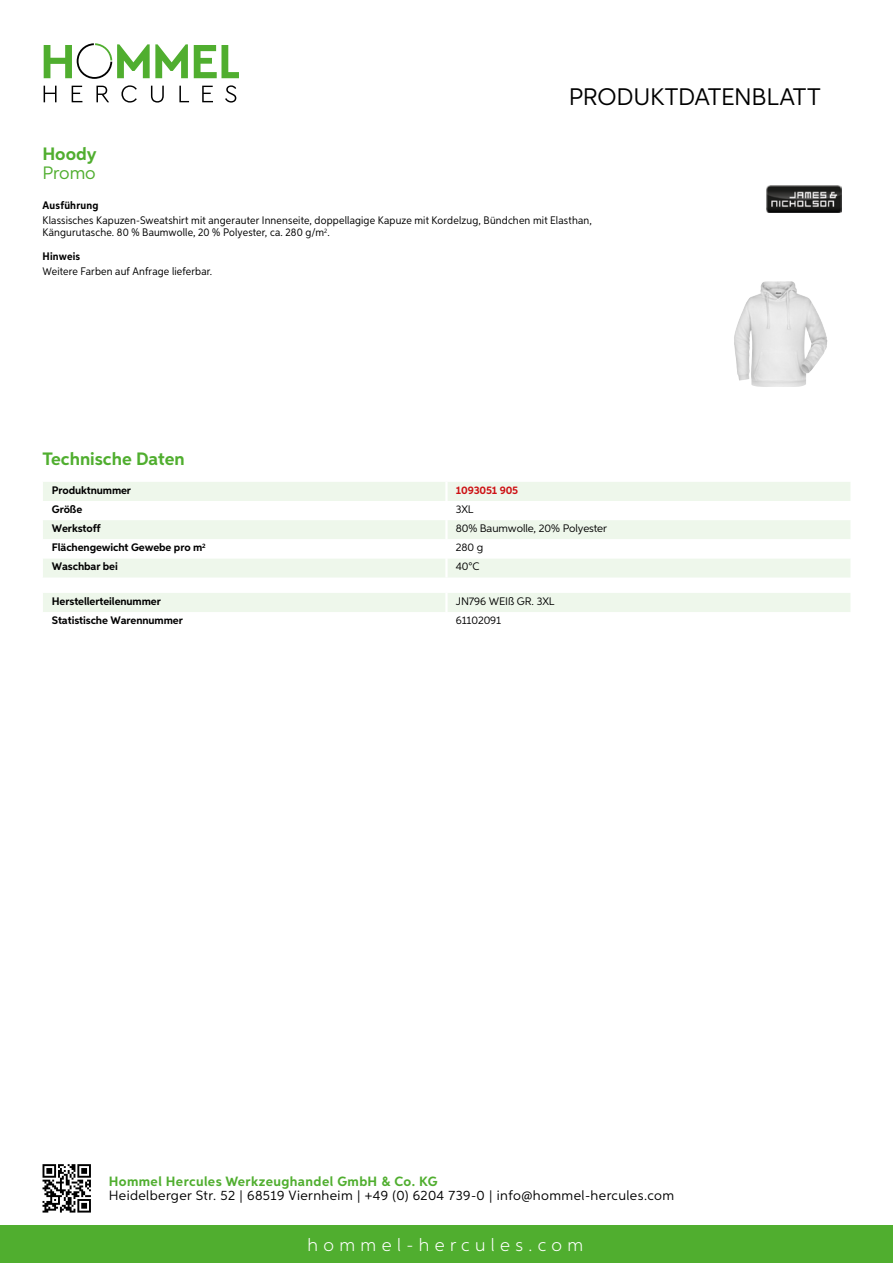
<style>
.page{position:relative;width:893px;height:1263px;background:#fff}
.page>*{position:absolute;margin:0;border:0;box-sizing:border-box;transform-origin:0 0}
.t1{font:24px "Aspira";letter-spacing:-.01em;color:#000}
.t2{font:700 18px "Aspira";color:#50ae2f}
.t3{font:300 18px "Aspira";letter-spacing:.3em;color:#fff}
.t4{font:18px "Aspira";color:#50ae2f}
.t5{font:13.5px "Aspira";letter-spacing:.03em;color:#000}
.t6{font:700 13.5px "Aspira";letter-spacing:.03em;color:#50ae2f}
.t7{font:10.95px/12px "Aspira Nar";letter-spacing:.015em;color:#000}
.t8{font:700 10.95px "Aspira";letter-spacing:-.01em;color:#000}
.t9{font:10.95px "Aspira";letter-spacing:-.01em;color:#000}
.t10{font:700 10.95px "Aspira Nar";letter-spacing:.02em;color:#000}
.t11{font:700 10.95px "Aspira";letter-spacing:-.01em;color:#cd1013}
</style>
<div class="page">
<div style="left:0;top:1226px;width:893px;height:37px;background:#50ae2f"></div>
<svg style="left:43px;top:1164px;width:48px;height:48px"></svg>
<svg style="left:194px;top:45px;width:45px;height:33px"></svg>
<svg style="left:44px;top:43px;width:144px;height:36px"></svg>
<svg style="left:44px;top:86px;width:13px;height:16px"></svg>
<svg style="left:72px;top:86px;width:10px;height:16px"></svg>
<svg style="left:96px;top:86px;width:13px;height:16px"></svg>
<svg style="left:121px;top:85px;width:16px;height:18px"></svg>
<svg style="left:151px;top:86px;width:13px;height:17px"></svg>
<svg style="left:179px;top:86px;width:10px;height:16px"></svg>
<svg style="left:202px;top:86px;width:11px;height:16px"></svg>
<svg style="left:225px;top:85px;width:11px;height:18px"></svg>
<div style="left:43px;top:482px;width:807px;height:95px;background:#eef7eb"></div>
<svg style="left:43px;top:501px;width:807px;height:57px"></svg>
<hr style="left:445px;top:482px;width:3px;height:19px;background:#fff">
<hr style="left:445px;top:501px;width:3px;height:19px;background:#fff">
<hr style="left:445px;top:520px;width:3px;height:19px;background:#fff">
<hr style="left:445px;top:539px;width:3px;height:19px;background:#fff">
<hr style="left:445px;top:558px;width:3px;height:19px;background:#fff">
<div style="left:43px;top:593px;width:807px;height:19px;background:#eef7eb"></div>
<img style="left:734px;top:281px;width:53px;height:99px">
<img style="left:766px;top:185px;width:76px;height:27px">
<h1 class="t1" style="left:569px;top:82px;width:253px">Produktdatenblatt</h1>
<h2 class="t2" style="left:43px;top:142px;width:56px">Hoody</h2>
<h2 class="t4" style="left:43px;top:162px;width:55px">Promo</h2>
<p class="t10" style="left:43px;top:199px;width:58px">Ausführung</p>
<p class="t7" style="left:43px;top:214px;width:551px">Klassisches Kapuzen-Sweatshirt mit angerauter Innenseite, doppellagige Kapuze mit Kordelzug, Bündchen mit Elasthan,<br>Kängurutasche. 80 % Baumwolle, 20 % Polyester, ca. 280 g/m<sup>2</sup>.</p>
<p class="t10" style="left:43px;top:249px;width:39px">Hinweis</p>
<p class="t7" style="left:43px;top:265px;width:171px">Weitere Farben auf Anfrage lieferbar.</p>
<h2 class="t2" style="left:43px;top:448px;width:144px">Technische Daten</h2>
<p class="t8" style="left:52px;top:483px;width:81px">Produktnummer</p>
<p class="t11" style="left:456px;top:483px;width:64px">1093051 905</p>
<p class="t8" style="left:52px;top:502px;width:32px">Größe</p>
<p class="t9" style="left:456px;top:502px;width:18px">3XL</p>
<p class="t8" style="left:52px;top:521px;width:50px">Werkstoff</p>
<p class="t9" style="left:456px;top:522px;width:153px">80% Baumwolle, 20% Polyester</p>
<p class="t8" style="left:52px;top:541px;width:155px">Flächengewicht Gewebe pro m<sup>2</sup></p>
<p class="t9" style="left:456px;top:541px;width:29px">280 g</p>
<p class="t8" style="left:52px;top:560px;width:68px">Waschbar bei</p>
<p class="t9" style="left:456px;top:560px;width:25px">40°C</p>
<p class="t8" style="left:52px;top:594px;width:111px">Herstellerteilenummer</p>
<p class="t9" style="left:456px;top:594px;width:99px">JN796 WEIß GR. 3XL</p>
<p class="t8" style="left:52px;top:613px;width:132px">Statistische Warennummer</p>
<p class="t9" style="left:456px;top:613px;width:47px">61102091</p>
<p class="t6" style="left:109px;top:1172px;width:330px">Hommel Hercules Werkzeughandel GmbH &amp; Co. KG</p>
<p class="t5" style="left:109px;top:1187px;width:567px">Heidelberger Str. 52 | 68519 Viernheim | +49 (0) 6204 739-0 | info@hommel-hercules.com</p>
<h2 class="t3" style="left:307px;top:1234px;width:277px">hommel-hercules.com</h2>
</div>
